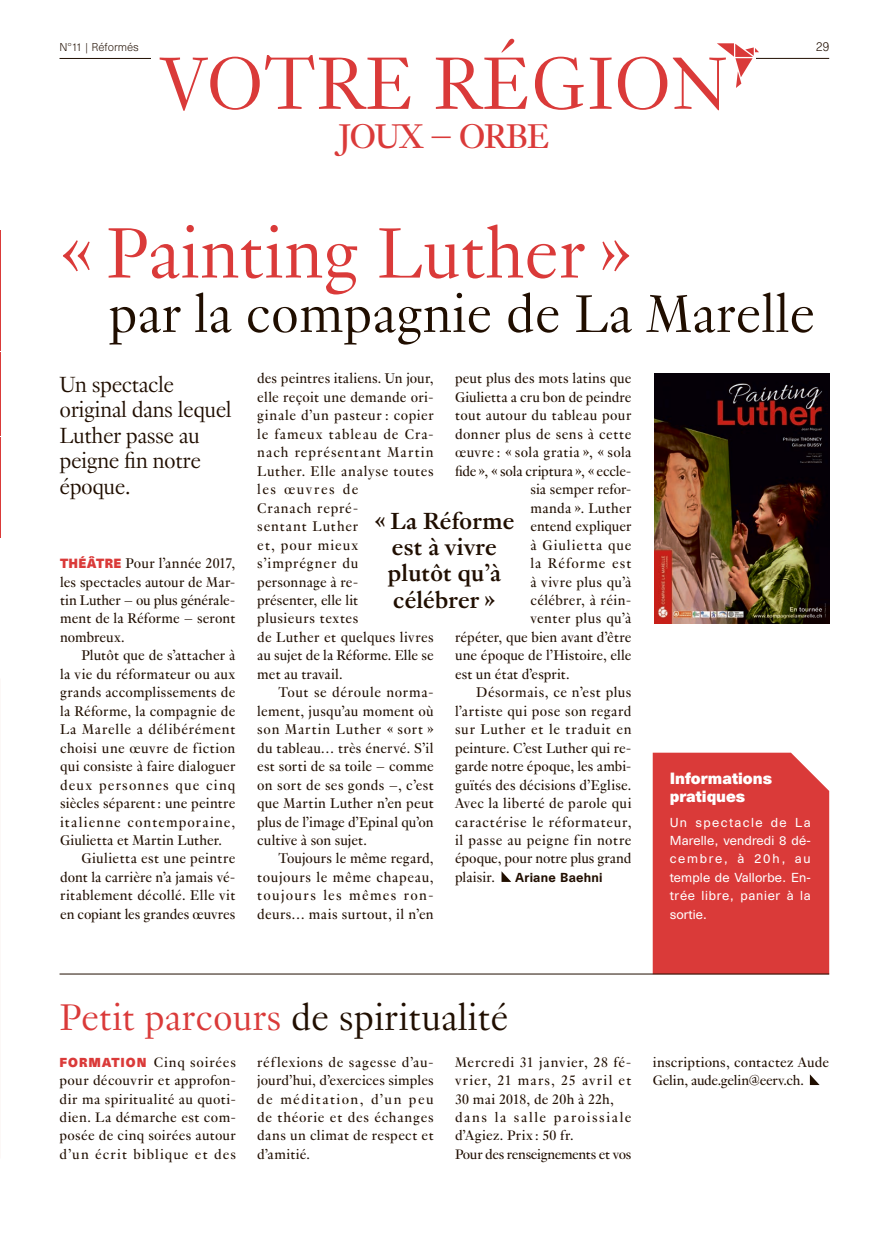
<style>
.page{position:relative;width:893px;height:1234px;background:#fff}
.page>*{position:absolute;margin:0;border:0;box-sizing:border-box;transform-origin:0 0}
.REF_Titres_indd{font:300 81px "Genath";letter-spacing:.01em;color:#da3a39}
.REF_Titres_indd-2{font:300 77.85px "Genath";color:#da3a39}
.REF_Titres_indd-3{font:300 58.05px "Genath";color:#200e00}
.REF_Titres_indd-4{font:300 40.5px "Genath";color:#200e00}
.t1{font:37.5px "Genath";letter-spacing:-.04em;color:#da3a39}
.REF_Exergue_indd{font:700 25.5px/26.2px "Genath";letter-spacing:.01em;color:#200e00;text-align:center}
.REF_Chapeaux_indd{font:300 24px/25.5px "Genath";letter-spacing:-.02em;color:#200e00}
.REF_Texte_indd{font:15.3px/18.5px "Genath";letter-spacing:.02em;color:#200e00;text-align:justify}
.REF_Texte_indd-2{font:15.3px/18.5px "Genath";letter-spacing:.04em;color:#200e00}
.REF_Texte_indd-3{font:15.3px "Genath";color:#200e00}
.REF_Texte_indd-4{font:15.3px "Genath";letter-spacing:-.005em;color:#200e00}
.REF_Texte_indd-5{font:15.3px "Genath";letter-spacing:.065em;color:#200e00}
.REF_Texte_indd-6{font:15.3px "Genath";letter-spacing:.07em;color:#200e00}
.REF_P2_Titre_indd{font:15px/18.5px "Genath";letter-spacing:.035em;color:#200e00;text-align:justify}
.REF_Texte_indd-7{font:15px/18.5px "Genath";letter-spacing:.02em;color:#200e00;text-align:justify}
.REF_Texte_indd-8{font:15px/18.5px "Genath";letter-spacing:.095em;color:#200e00}
.REF_Texte_indd-9{font:15px "Genath";letter-spacing:-.025em;color:#200e00}
.REF_Titre-encadre_in{font:700 15px/18.5px "Unica SB";color:#fff}
.REF_Texte-encadre_in{font:12px/18.5px "Unica SB";letter-spacing:.045em;color:#fff;text-align:justify}
.REF_Texte_indd-10{font:500 12px "Unica SB";letter-spacing:.015em;color:#200e00}
.t2{font:300 12px "Unica SB";color:#200e00}
.t3{font:300 10.5px "Unica SB";color:#200e00}
.s1{font-family:"Unica SB";font-weight:700;font-size:12.3px;color:#da3a39}
.s2{color:#da3a39}
.s3{font-family:"Unica SB";font-weight:700;font-size:12px;color:#da3a39}
</style>
<div class="page">
<hr style="left:60px;top:58px;width:769px;height:1px;background:#200e00">
<div style="left:151px;top:54px;width:605px;height:8px;background:#fff"></div>
<svg style="left:717px;top:43px;width:42px;height:45px"></svg>
<svg style="left:501px;top:871px;width:10px;height:10px"></svg>
<svg style="left:810px;top:1074px;width:9px;height:10px"></svg>
<div style="left:653px;top:752px;width:176px;height:221px;background:#da3a39"></div>
<hr style="left:60px;top:973px;width:769px;height:1px;background:#200e00">
<img style="left:655px;top:373px;width:175px;height:250px">
<hr style="left:0;top:437px;width:1px;height:101px;background:#da3a39">
<hr style="left:0;top:352px;width:1px;height:83px;background:#da3a39">
<hr style="left:0;top:230px;width:1px;height:120px;background:#da3a39">
<p class="REF_Titres_indd" style="left:161px;top:26px;width:569px">VOTRE RÉGION</p>
<p class="t3" style="left:60px;top:41px;width:81px">N°11 | Réformés</p>
<p class="t2" style="left:816px;top:39px;width:15px">29</p>
<p class="t1" style="left:339px;top:110px;width:212px">JOUX – ORBE</p>
<p class="REF_Titres_indd-2" style="left:60px;top:198px;width:574px">« Painting Luther »</p>
<p class="REF_Titres_indd-3" style="left:108px;top:272px;width:708px">par la compagnie de La Marelle</p>
<p class="REF_Chapeaux_indd" style="left:60px;top:369px;width:116px">Un spectacle</p>
<p class="REF_Chapeaux_indd" style="left:60px;top:395px;width:174px">original dans lequel</p>
<p class="REF_Chapeaux_indd" style="left:60px;top:420px;width:142px">Luther passe au</p>
<p class="REF_Chapeaux_indd" style="left:60px;top:446px;width:143px">peigne fin notre époque.</p>
<p class="REF_Texte_indd" style="left:60px;top:552px;width:177px"><span class="s1">THÉÂTRE</span> Pour l’année 2017, les spectacles autour de Mar&shy;tin Luther – ou plus générale&shy;ment de la Réforme – seront nombreux.</p>
<p class="REF_Texte_indd" style="left:60px;top:645px;width:177px;text-indent:21px">Plutôt que de s’attacher à la vie du réformateur ou aux grands accomplissements de la Réforme, la compagnie de La Marelle a délibérément choisi une œuvre de fiction qui consiste à faire dialoguer deux personnes que cinq siècles séparent : une peintre italienne contemporaine, Giulietta et Martin Luther.</p>
<p class="REF_Texte_indd" style="left:60px;top:848px;width:177px;text-indent:21px">Giulietta est une peintre dont la carrière n’a jamais vé&shy;ritablement décollé. Elle vit en copiant les grandes œuvres</p>
<p class="REF_Texte_indd-2" style="left:257px;top:368px;width:178px">des peintres italiens. Un jour, elle reçoit une demande ori&shy;ginale d’un pasteur : copier le fameux tableau de Cra&shy;nach représentant Martin<br>Luther. Elle analyse toutes les œuvres de<br>Cranach repré-<br>sentant Luther<br>et, pour mieux s’imprégner du<br>personnage à re-<br>présenter, elle lit<br>plusieurs textes<br>de Luther et quelques livres au sujet de la Réforme. Elle se met au travail.</p>
<p class="REF_Texte_indd" style="left:257px;top:682px;width:178px;text-indent:21px">Tout se déroule norma&shy;lement, jusqu’au moment où son Martin Luther « sort » du tableau… très énervé. S’il est sorti de sa toile – comme on sort de ses gonds –, c’est que Martin Luther n’en peut plus de l’image d’Epinal qu’on cultive à son sujet.</p>
<p class="REF_Texte_indd" style="left:257px;top:848px;width:178px;text-indent:21px">Toujours le même regard, toujours le même chapeau, toujours les mêmes ron&shy;deurs… mais surtout, il n’en</p>
<p class="REF_Texte_indd" style="left:455px;top:368px;width:178px">peut plus des mots latins que</p>
<p class="REF_Texte_indd-3" style="left:455px;top:386px;width:178px">Giulietta a cru bon de peindre</p>
<p class="REF_Texte_indd" style="left:455px;top:405px;width:178px">tout autour du tableau pour</p>
<p class="REF_Texte_indd" style="left:455px;top:423px;width:178px">donner plus de sens à cette</p>
<p class="REF_Texte_indd" style="left:455px;top:442px;width:178px">œuvre : « sola gratia », « sola</p>
<p class="REF_Texte_indd-4" style="left:455px;top:460px;width:178px">fide », « sola criptura », « eccle-</p>
<p class="REF_Texte_indd" style="left:530px;top:479px;width:103px">sia semper refor-</p>
<p class="REF_Texte_indd" style="left:530px;top:497px;width:103px">manda ». Luther</p>
<p class="REF_Texte_indd-3" style="left:530px;top:515px;width:103px">entend expliquer</p>
<p class="REF_Texte_indd-5" style="left:530px;top:534px;width:103px">à Giulietta que</p>
<p class="REF_Texte_indd-6" style="left:530px;top:552px;width:103px">la Réforme est</p>
<p class="REF_Texte_indd" style="left:530px;top:571px;width:103px">à vivre plus qu’à</p>
<p class="REF_Texte_indd" style="left:530px;top:589px;width:103px">célébrer, à réin-</p>
<p class="REF_Texte_indd" style="left:530px;top:608px;width:103px">venter plus qu’à</p>
<p class="REF_Texte_indd" style="left:455px;top:626px;width:178px">répéter, que bien avant d’être</p>
<p class="REF_Texte_indd" style="left:455px;top:645px;width:178px">une époque de l’Histoire, elle</p>
<p class="REF_Texte_indd" style="left:455px;top:663px;width:116px">est un état d’esprit.</p>
<p class="REF_Texte_indd" style="left:455px;top:682px;width:178px;text-indent:21px">Désormais, ce n’est plus l’artiste qui pose son regard sur Luther et le traduit en peinture. C’est Luther qui re&shy;garde notre époque, les ambi&shy;guïtés des décisions d’Eglise.<br>Avec la liberté de parole qui caractérise le réformateur, il passe au peigne fin notre époque, pour notre plus grand plaisir.</p>
<p class="REF_Exergue_indd" style="left:375px;top:505px;width:141px">« La Réforme est à vivre</p>
<p class="REF_Exergue_indd" style="left:388px;top:558px;width:115px;text-align:left">plutôt qu’à célébrer »</p>
<p class="REF_Texte_indd-10" style="left:515px;top:869px;width:89px">Ariane Baehni</p>
<p class="REF_Titre-encadre_in" style="left:670px;top:770px;width:104px">Informations pratiques</p>
<p class="REF_Texte-encadre_in" style="left:670px;top:813px;width:143px">Un spectacle de La Marelle, vendredi 8 dé&shy;cembre, à 20h, au temple de Vallorbe. En&shy;trée libre, panier à la sortie.</p>
<p class="REF_Titres_indd-4" style="left:60px;top:988px;width:451px"><span class="s2">Petit parcours</span> de spiritualité</p>
<p class="REF_P2_Titre_indd" style="left:60px;top:1051px;width:178px"><span class="s3">FORMATION</span> Cinq soirées pour découvrir et approfon&shy;dir ma spiritualité au quoti&shy;dien. La démarche est com&shy;posée de cinq soirées autour d’un écrit biblique et des</p>
<p class="REF_P2_Titre_indd" style="left:257px;top:1051px;width:178px">réflexions de sagesse d’au&shy;jourd’hui, d’exercices simples de méditation, d’un peu de théorie et des échanges dans un climat de respect et d’amitié.</p>
<p class="REF_Texte_indd-7" style="left:455px;top:1051px;width:178px">Mercredi 31 janvier, 28 fé&shy;vrier, 21 mars, 25 avril et 30 mai 2018, de 20h à 22h,</p>
<p class="REF_Texte_indd-8" style="left:455px;top:1106px;width:178px">dans la salle paroissiale d’Agiez. Prix : 50 fr.</p>
<p class="REF_Texte_indd-9" style="left:455px;top:1143px;width:178px">Pour des renseignements et vos</p>
<p class="REF_Texte_indd-7" style="left:653px;top:1051px;width:178px">inscriptions, contactez Aude<br>Gelin, aude.gelin@eerv.ch.</p>
</div>
